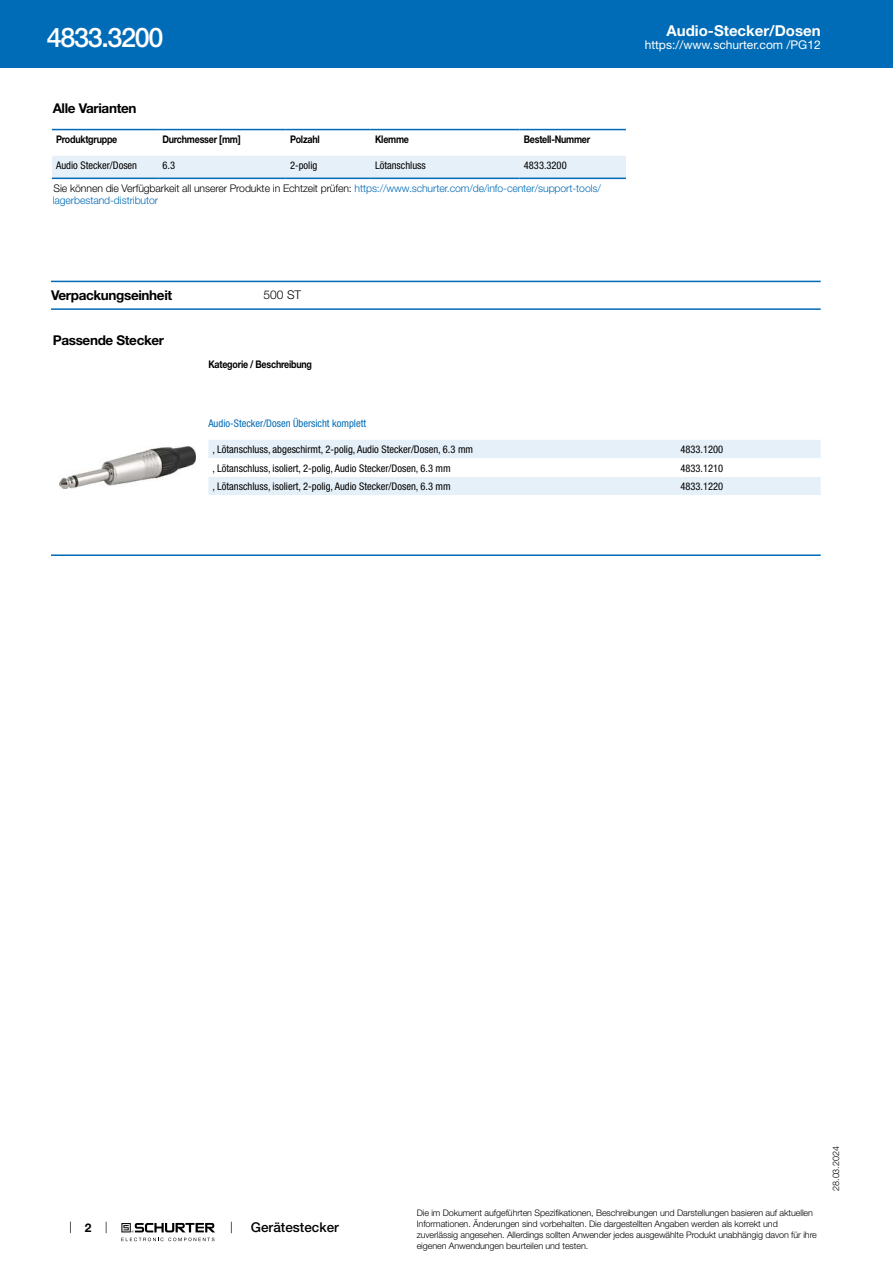
<style>
.page{position:relative;width:893px;height:1263px;background:#fff}
.page>*{position:absolute;margin:0;border:0;box-sizing:border-box;transform-origin:0 0}
.t1{font:500 27px "Helvetica Neue LT";letter-spacing:-.05em;color:#fff}
.t2{font:700 15px "Helvetica Neue LT";color:#fff}
.t3{font:700 13.5px "Helvetica Neue LT";letter-spacing:-.025em;color:#000}
.t4{font:500 13.5px "Helvetica Neue LT";color:#000}
.t5{font:12px "Helvetica Neue LT";color:#fff}
.t6{font:300 12px "Helvetica Neue LT";color:#000}
.t7{font:700 12px "Helvetica Neue LT";color:#000}
.t8{font:condensed 10.5px "Helvetica Neue LT";color:#000}
.t9{font:300 10.5px/22.6px "Helvetica Neue LT";letter-spacing:-.01em;color:#000}
.t10{font:700 10.5px "Helvetica Neue LT";letter-spacing:-.025em;color:#000;scale:.85 1}
.t11{font:condensed 10.5px "Helvetica Neue LT";color:#006bb6}
.t12{font:300 10.5px "Helvetica Neue LT";letter-spacing:-.01em;color:#006bb6}
.t13{font:300 9px/10.8px "Helvetica Neue LT";letter-spacing:-.01em;color:#000}
.s1{font-weight:400;font-stretch:condensed}
.s2{color:#006bb6}
</style>
<div class="page">
<svg style="left:70px;top:1221px;width:1px;height:12px"></svg>
<svg style="left:121px;top:1223px;width:94px;height:18px"></svg>
<div style="left:0;top:0;width:893px;height:68px;background:#006bb6"></div>
<svg style="left:52px;top:130px;width:574px;height:50px"></svg>
<div style="left:52px;top:156px;width:574px;height:22px;background:#e6f0f8"></div>
<hr style="left:52px;top:129px;width:106px;height:1px;background:#006bb6">
<hr style="left:158px;top:129px;width:128px;height:1px;background:#006bb6">
<hr style="left:286px;top:129px;width:85px;height:1px;background:#006bb6">
<hr style="left:371px;top:129px;width:149px;height:1px;background:#006bb6">
<hr style="left:520px;top:129px;width:106px;height:1px;background:#006bb6">
<hr style="left:52px;top:178px;width:106px;height:1px;background:#006bb6">
<hr style="left:158px;top:178px;width:128px;height:1px;background:#006bb6">
<hr style="left:286px;top:178px;width:85px;height:1px;background:#006bb6">
<hr style="left:371px;top:178px;width:149px;height:1px;background:#006bb6">
<hr style="left:520px;top:178px;width:106px;height:1px;background:#006bb6">
<hr style="left:51px;top:281px;width:770px;height:1px;background:#006bb6">
<hr style="left:51px;top:308px;width:770px;height:2px;background:#006bb6">
<img style="left:60px;top:446px;width:135px;height:43px">
<svg style="left:208px;top:440px;width:613px;height:55px"></svg>
<hr style="left:51px;top:554px;width:770px;height:2px;background:#006bb6">
<h1 class="t1" style="left:47px;top:21px;width:118px">4833.3200</h1>
<h3 class="t3" style="left:53px;top:99px;width:85px">Alle Varianten</h3>
<p class="t10" style="left:56px;top:133px;width:74px">Produktgruppe</p>
<p class="t10" style="left:162px;top:133px;width:94px">Durchmesser [mm]</p>
<p class="t10" style="left:290px;top:133px;width:36px">Polzahl</p>
<p class="t10" style="left:375px;top:133px;width:42px">Klemme</p>
<p class="t10" style="left:524px;top:133px;width:80px">Bestell-Nummer</p>
<p class="t8" style="left:56px;top:159px;width:83px">Audio Stecker/Dosen</p>
<p class="t8" style="left:162px;top:159px;width:14px">6.3</p>
<p class="t8" style="left:290px;top:159px;width:29px">2-polig</p>
<p class="t8" style="left:375px;top:159px;width:52px">Lötanschluss</p>
<p class="t9" style="left:54px;top:154px;width:549px;text-indent:470px"><span class="s1">4833.3200<br></span>Sie können die Verfügbarkeit all unserer Produkte in Echtzeit prüfen: <span class="s2">https://www.schurter.com/de/info-center/support-tools/</span></p>
<p class="t12" style="left:53px;top:194px;width:107px">lagerbestand-distributor</p>
<h3 class="t3" style="left:51px;top:287px;width:123px">Verpackungseinheit</h3>
<h3 class="t6" style="left:264px;top:287px;width:39px">500 ST</h3>
<h3 class="t3" style="left:53px;top:332px;width:113px">Passende Stecker</h3>
<p class="t10" style="left:208px;top:358px;width:123px">Kategorie / Beschreibung</p>
<h2 class="t2" style="left:666px;top:21px;width:156px">Audio-Stecker/Dosen</h2>
<h3 class="t5" style="left:645px;top:38px;width:178px">https://www.schurter.com /PG12</h3>
<p class="t11" style="left:208px;top:417px;width:159px">Audio-Stecker/Dosen Übersicht komplett</p>
<p class="t8" style="left:213px;top:443px;width:262px">, Lötanschluss, abgeschirmt, 2-polig, Audio Stecker/Dosen, 6.3 mm</p>
<p class="t8" style="left:680px;top:443px;width:44px">4833.1200</p>
<p class="t8" style="left:213px;top:462px;width:240px">, Lötanschluss, isoliert, 2-polig, Audio Stecker/Dosen, 6.3 mm</p>
<p class="t8" style="left:680px;top:462px;width:44px">4833.1210</p>
<p class="t8" style="left:213px;top:480px;width:240px">, Lötanschluss, isoliert, 2-polig, Audio Stecker/Dosen, 6.3 mm</p>
<p class="t8" style="left:680px;top:480px;width:44px">4833.1220</p>
<h3 class="t7" style="left:85px;top:1220px;width:8px">2</h3>
<h3 class="t4" style="left:251px;top:1219px;width:90px">Gerätestecker</h3>
<p class="t13" style="left:417px;top:1207px;width:402px">Die im Dokument aufgeführten Spezifikationen, Beschreibungen und Darstellungen basieren auf aktuellen Informationen. Änderungen sind vorbehalten. Die dargestellten Angaben werden als korrekt und zuverlässig angesehen. Allerdings sollten Anwender jedes ausgewählte Produkt unabhängig davon für ihre eigenen Anwendungen beurteilen und testen.</p>
<p class="t13" style="left:830px;top:1191px;width:46px;rotate:-90deg">28.03.2024</p>
</div>
